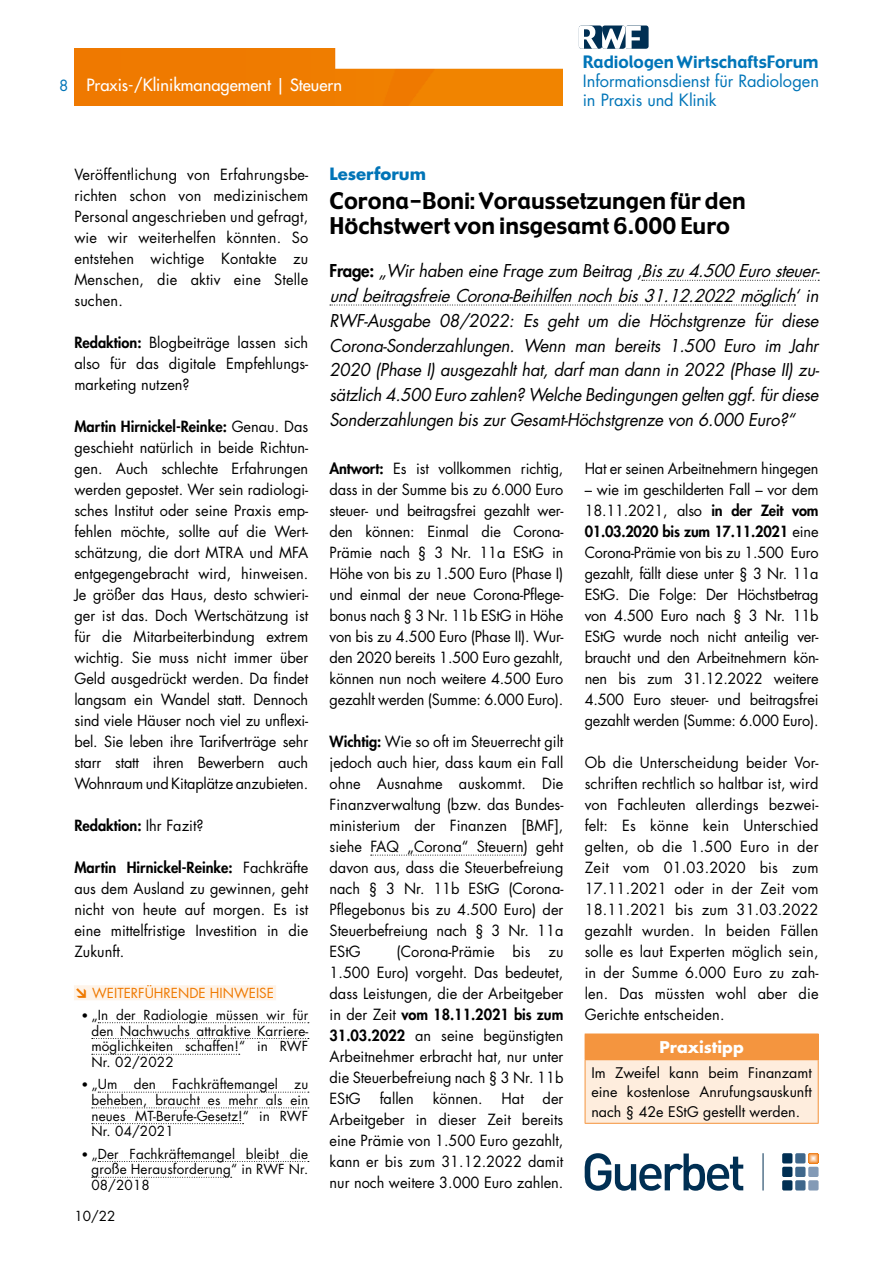
<style>
.page{position:relative;width:893px;height:1263px;background:#fff}
.page>*{position:absolute;margin:0;border:0;box-sizing:border-box;transform-origin:0 0}
.t1{font:22.5px/25.5px "Gadget";color:#000}
.t2{font:italic 17.25px/24.8px "Futura Std";letter-spacing:-.015em;color:#000}
.t3{font:16.65px "Gadget";color:#0075b8}
.t4{font:16.5px/18.8px "Futura Std";letter-spacing:-.005em;color:#0075b8}
.t5{font:500 16.5px "Futura Std";color:#fff}
.t6{font:700 16.5px "Futura Std";color:#0074b7}
.t7{font:700 15.75px "Futura Std";color:#fff}
.t8{font:15px/21px "Futura Std";color:#000;text-align:justify}
.t9{font:800 15px "Futura Std";color:#000}
.t10{font:15px "Futura Std";color:#0074b7}
.t11{font:14.25px/19.5px "Futura Std";color:#000;text-align:justify}
.t12{font:13.5px/15.8px "Futura Std";letter-spacing:.01em;color:#000;text-align:justify}
.t13{font:13.5px "Futura Std";color:#ef7900}
.s1{font-weight:800}
.s2{font-weight:400}
.s3{font-family:"DIN Pro";font-weight:900}
.s4{font-family:"DIN Pro";font-weight:500}
.s5{font-weight:800;font-style:normal}
.s6{font-style:inherit}
</style>
<div class="page">
<div style="left:625px;top:26px;width:24px;height:23px;background:#002f53;border-radius:3px"></div>
<svg style="left:579px;top:26px;width:62px;height:23px"></svg>
<img style="left:74px;top:49px;width:489px;height:57px">
<svg style="left:585px;top:1153px;width:158px;height:38px"></svg>
<hr style="left:763px;top:1153px;width:1px;height:37px;background:#002f53">
<div style="left:782px;top:1153px;width:10px;height:10px;background:#002f53;border-radius:2px"></div>
<div style="left:795px;top:1153px;width:10px;height:10px;background:#3f678b;border-radius:2px"></div>
<div style="left:782px;top:1167px;width:10px;height:10px;background:#002f53;border-radius:2px"></div>
<div style="left:795px;top:1167px;width:10px;height:10px;background:#3f678b;border-radius:2px"></div>
<div style="left:808px;top:1167px;width:10px;height:10px;background:#839ab6;border-radius:2px"></div>
<div style="left:782px;top:1180px;width:10px;height:10px;background:#002f53;border-radius:2px"></div>
<div style="left:795px;top:1180px;width:10px;height:10px;background:#3f678b;border-radius:2px"></div>
<div style="left:808px;top:1180px;width:11px;height:10px;background:#839ab6;border-radius:2px"></div>
<svg style="left:809px;top:1153px;width:9px;height:10px"></svg>
<svg style="left:810px;top:1154px;width:7px;height:8px"></svg>
<svg style="left:810px;top:1155px;width:6px;height:6px"></svg>
<div style="left:74px;top:985px;width:202px;height:15px;background:#fef3e8"></div>
<svg style="left:98px;top:1022px;width:211px;height:1px"></svg>
<svg style="left:92px;top:1038px;width:217px;height:1px"></svg>
<svg style="left:92px;top:1054px;width:148px;height:1px"></svg>
<svg style="left:98px;top:1092px;width:211px;height:1px"></svg>
<svg style="left:92px;top:1107px;width:217px;height:1px"></svg>
<svg style="left:92px;top:1123px;width:152px;height:1px"></svg>
<svg style="left:98px;top:1161px;width:211px;height:1px"></svg>
<svg style="left:92px;top:1177px;width:140px;height:1px"></svg>
<svg style="left:642px;top:280px;width:177px;height:1px"></svg>
<svg style="left:330px;top:305px;width:465px;height:1px"></svg>
<svg style="left:371px;top:855px;width:153px;height:1px"></svg>
<div style="left:585px;top:1034px;width:233px;height:26px;background:#f4953f"></div>
<div style="left:585px;top:1060px;width:233px;height:63px;background:#feeddd"></div>
<svg style="left:818px;top:1034px;width:1px;height:25px"></svg>
<hr style="left:585px;top:1059px;width:234px;height:1px;background:#f4953f">
<hr style="left:585px;top:1060px;width:1px;height:63px;background:#f4953f">
<hr style="left:818px;top:1060px;width:1px;height:63px;background:#f4953f">
<hr style="left:585px;top:1123px;width:234px;height:1px;background:#f4953f">
<p class="t10" style="left:59px;top:76px;width:11px">8</p>
<p class="t5" style="left:86px;top:74px;width:257px">Praxis-/Klinikmanagement | Steuern</p>
<p class="t3" style="left:583px;top:52px;width:237px">Radiologen WirtschaftsForum</p>
<p class="t4" style="left:583px;top:72px;width:238px">Informationsdienst für Radiologen in Praxis und Klinik</p>
<p class="t8" style="left:74px;top:164px;width:235px">Veröffentlichung von Erfahrungsbe&shy;richten schon von medizinischem Personal angeschrieben und gefragt, wie wir weiterhelfen könnten. So entstehen wichtige Kontakte zu Menschen, die aktiv eine Stelle suchen.</p>
<p class="t8" style="left:74px;top:332px;width:235px"><span class="s1">Redaktion:</span> Blogbeiträge lassen sich also für das digitale Empfehlungs&shy;marketing nutzen?</p>
<p class="t8" style="left:74px;top:416px;width:235px"><span class="s1">Martin Hirnickel-Reinke:</span> Genau. Das geschieht natürlich in beide Richtun&shy;gen. Auch schlechte Erfahrungen werden gepostet. Wer sein radiologi&shy;sches Institut oder seine Praxis emp&shy;fehlen möchte, sollte auf die Wert&shy;schätzung, die dort MTRA und MFA entgegengebracht wird, hinweisen.<br>Je größer das Haus, desto schwieri&shy;ger ist das. Doch Wertschätzung ist für die Mitarbeiterbindung extrem wichtig. Sie muss nicht immer über Geld ausgedrückt werden. Da findet langsam ein Wandel statt. Dennoch sind viele Häuser noch viel zu unflexi&shy;bel. Sie leben ihre Tarifverträge sehr starr statt ihren Bewerbern auch Wohnraum und Kitaplätze anzubieten.</p>
<p class="t9" style="left:74px;top:816px;width:131px">Redaktion: <span class="s2">Ihr Fazit?</span></p>
<p class="t8" style="left:74px;top:857px;width:235px"><span class="s1">Martin Hirnickel-Reinke:</span> Fachkräfte aus dem Ausland zu gewinnen, geht nicht von heute auf morgen. Es ist eine mittelfristige Investition in die Zukunft.</p>
<p class="t13" style="left:74px;top:984px;width:201px"><span class="s3">↘</span> WEITERFÜHRENDE HINWEISE</p>
<p class="t12" style="left:91px;top:1007px;width:218px;text-indent:-10px"><span class="s4">•</span> „In der Radiologie müssen wir für den Nachwuchs attraktive Karriere&shy;möglichkeiten schaffen!“ in RWF Nr. 02/2022</p>
<p class="t12" style="left:91px;top:1076px;width:218px;text-indent:-10px"><span class="s4">•</span> „Um den Fachkräftemangel zu beheben, braucht es mehr als ein neues MT-Berufe-Gesetz!“ in RWF Nr. 04/2021</p>
<p class="t12" style="left:91px;top:1146px;width:218px;text-indent:-10px"><span class="s4">•</span> „Der Fachkräftemangel bleibt die große Herausforderung“ in RWF Nr.<br>08/2018</p>
<p class="t12" style="left:74px;top:1208px;width:42px">10/22</p>
<p class="t6" style="left:330px;top:163px;width:98px">Leserforum</p>
<h1 class="t1" style="left:330px;top:189px;width:418px">Corona-Boni: Voraussetzungen für den<br>Höchstwert von insgesamt 6.000 Euro</h1>
<p class="t2" style="left:330px;top:259px;width:496px"><span class="s5">Frage:</span> „Wir haben eine Frage zum Beitrag ‚<span class="s6">Biszu4.500Eurosteuer&shy;undbeitragsfreieCorona-Beihilfennochbis31.12.2022möglich</span>‘ i n RWF-Ausgabe 08/2022: Es geht um die Höchstgrenze für diese Corona-Sonderzahlungen. Wenn man bereits 1.500 Euro im Jahr 2020 (Phase I) ausgezahlt hat, darf man dann in 2022 (Phase II) zu&shy;sätzlich 4.500 Euro zahlen? Welche Bedingungen gelten ggf. für diese Sonderzahlungen bis zur Gesamt-Höchstgrenze von 6.000 Euro?“</p>
<p class="t8" style="left:330px;top:458px;width:235px"><span class="s1">Antwort:</span> Es ist vollkommen richtig, dass in der Summe bis zu 6.000 Euro steuer- und beitragsfrei gezahlt wer&shy;den können: Einmal die Corona-Prämie nach § 3 Nr. 11a EStG in Höhe von bis zu 1.500 Euro (Phase I) und einmal der neue Corona-Pflege&shy;bonus nach § 3 Nr. 11b EStG in Höhe von bis zu 4.500 Euro (Phase II). Wur&shy;den 2020 bereits 1.500 Euro gezahlt, können nun noch weitere 4.500 Euro gezahlt werden (Summe: 6.000 Euro).</p>
<p class="t8" style="left:330px;top:731px;width:235px"><span class="s1">Wichtig:</span> Wie so oft im Steuerrecht gilt jedoch auch hier, dass kaum ein Fall ohne Ausnahme auskommt. Die Finanzverwaltung (bzw. das Bundes&shy;ministerium der Finanzen [BMF], siehe FAQ „Corona“ Steuern) geht davon aus, dass die Steuerbefreiung nach § 3 Nr. 11b EStG (Corona-Pflegebonus bis zu 4.500 Euro) der Steuerbefreiung nach § 3 Nr. 11a EStG</p>
<p class="t8" style="left:585px;top:458px;width:235px">Hat er seinen Arbeitnehmern hingegen</p>
<p class="t8" style="left:585px;top:479px;width:235px">– wie im geschilderten Fall – vor dem 18.11.2021, also <span class="s1">in der Zeit vom 01.03.2020 bis zum 17.11.2021</span> eine Corona-Prämie von bis zu 1.500 Euro gezahlt, fällt diese unter § 3 Nr. 11a EStG. Die Folge: Der Höchstbetrag von 4.500 Euro nach § 3 Nr. 11b EStG wurde noch nicht anteilig ver&shy;braucht und den Arbeitnehmern kön&shy;nen bis zum 31.12.2022 weitere 4.500 Euro steuer- und beitragsfrei gezahlt werden (Summe: 6.000 Euro).</p>
<p class="t8" style="left:585px;top:752px;width:235px">Ob die Unterscheidung beider Vor&shy;schriften rechtlich so haltbar ist, wird von Fachleuten allerdings bezwei&shy;felt: Es könne kein Unterschied gelten, ob die 1.500 Euro in der Zeit vom 01.03.2020 bis zum 17.11.2021 oder in der Zeit vom 18.11.2021 bis zum 31.03.2022 gezahlt wurden. In beiden Fällen solle es laut Experten möglich sein, in der Summe 6.000 Euro zu zah&shy;len. Das müssten wohl aber die Gerichte entscheiden.</p>
<p class="t7" style="left:659px;top:1037px;width:86px">Praxistipp</p>
<p class="t11" style="left:591px;top:1063px;width:222px">Im Zweifel kann beim Finanzamt eine kostenlose Anrufungsauskunft nach § 42e EStG gestellt werden.</p>
<p class="t8" style="left:330px;top:941px;width:235px;text-indent:67px">(Corona-Prämie bis zu 1.500 Euro) vorgeht. Das bedeutet, dass Leistungen, die der Arbeitgeber in der Zeit <span class="s1">vom 18.11.2021 bis zum 31.03.2022</span> an seine begünstigten Arbeitnehmer erbracht hat, nur unter die Steuerbefreiung nach § 3 Nr. 11b EStG</p>
<p class="t8" style="left:380px;top:1088px;width:36px">fallen</p>
<p class="t8" style="left:433px;top:1088px;width:52px">können.</p>
<p class="t8" style="left:502px;top:1088px;width:24px">Hat</p>
<p class="t8" style="left:330px;top:1088px;width:235px;text-indent:213px">der Arbeitgeber in dieser Zeit bereits eine Prämie von 1.500 Euro gezahlt, kann er bis zum 31.12.2022 damit nur noch weitere 3.000 Euro zahlen.</p>
</div>
